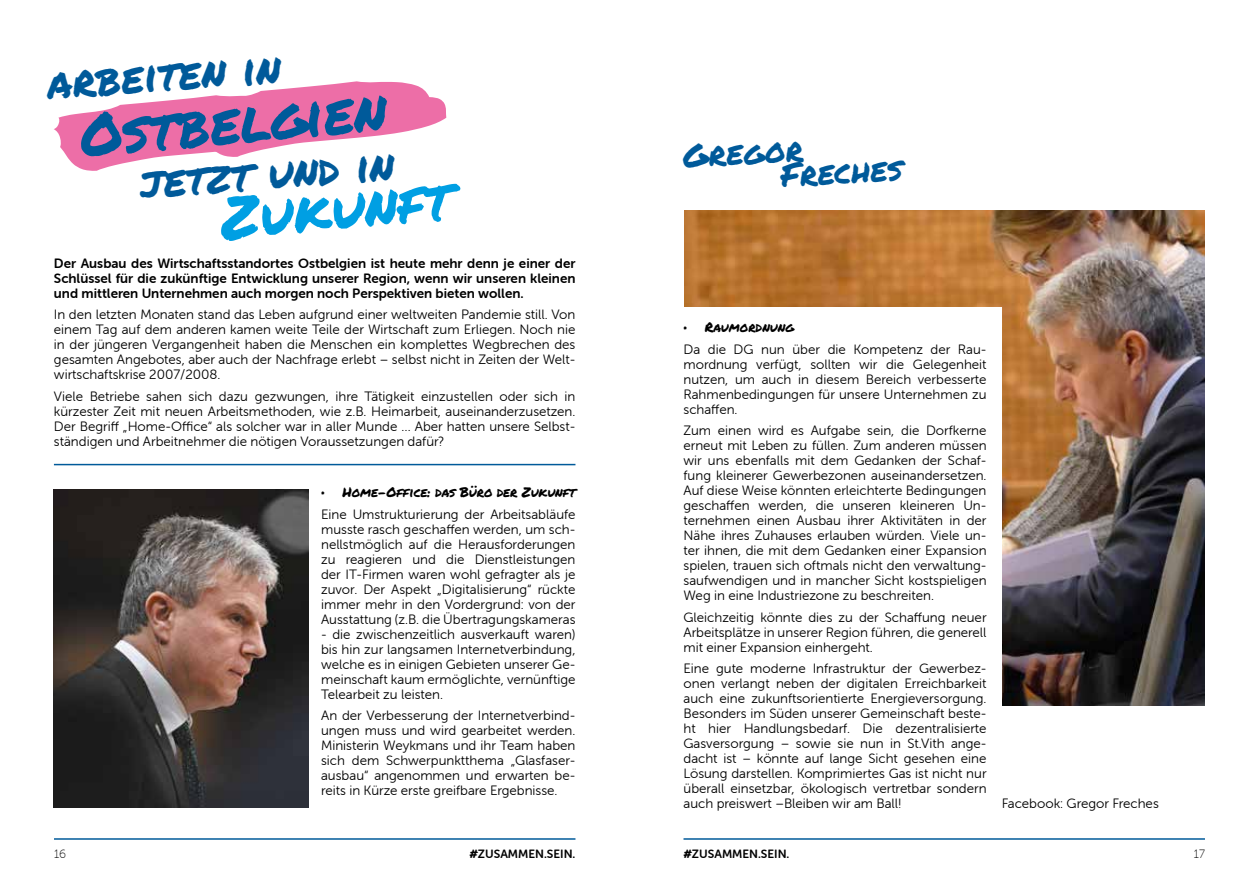
<style>
.page{position:relative;width:1259px;height:893px;background:#fff}
.page>*{position:absolute;margin:0;border:0;box-sizing:border-box;transform-origin:0 0}
.t1{font:58.2px "Permanent Marker";color:#005a9a}
.t2{font:58.2px "Permanent Marker";color:#009fe3}
.t3{font:43.65px "Permanent Marker";color:#005a9a}
.t4{font:32.85px/24px "Permanent Marker";color:#005a9a}
.t5{font:13.5px/15px "Museo Sans Rounded 300";color:#000;text-align:justify}
.t6{font:13.5px/15px "Museo Sans Rounded 700";color:#000;text-align:justify}
.t7{font:13.5px "Permanent Marker";color:#000}
.t8{font:12px "Museo Sans Rounded 700";color:#000}
.t9{font:12px "Museo Sans Rounded 100";color:#000}
.s1{font-family:"Permanent Marker"}
</style>
<div class="page">
<hr style="left:54px;top:838px;width:521px;height:2px;background:#005a9a">
<hr style="left:683px;top:838px;width:522px;height:2px;background:#005a9a">
<svg style="left:54px;top:81px;width:392px;height:90px"></svg>
<hr style="left:54px;top:464px;width:521px;height:1px;background:#005a9a">
<img style="left:54px;top:489px;width:254px;height:319px">
<img style="left:685px;top:210px;width:520px;height:496px">
<div style="left:675px;top:307px;width:326px;height:516px;background:#fff"></div>
<h2 class="t3" style="left:45px;top:51px;width:235px;rotate:-4deg">arbeiten in</h2>
<h1 class="t1" style="left:76px;top:93px;width:309px;rotate:-5deg">Ostbelgien</h1>
<h2 class="t3" style="left:138px;top:150px;width:256px;rotate:-4deg">jetzt und in</h2>
<h1 class="t2" style="left:217px;top:175px;width:233px;rotate:-5deg">Zukunft</h1>
<p class="t6" style="left:54px;top:256px;width:523px">Der Ausbau des Wirtschaftsstandortes Ostbelgien ist heute mehr denn je einer der Schlüssel für die zukünftige Entwicklung unserer Region, wenn wir unseren kleinen und mittleren Unternehmen auch morgen noch Perspektiven bieten wollen.</p>
<p class="t5" style="left:54px;top:307px;width:523px">In den letzten Monaten stand das Leben aufgrund einer weltweiten Pandemie still. Von einem Tag auf dem anderen kamen weite Teile der Wirtschaft zum Erliegen. Noch nie in der jüngeren Vergangenheit haben die Menschen ein komplettes Wegbrechen des gesamten Angebotes, aber auch der Nachfrage erlebt – selbst nicht in Zeiten der Welt&shy;wirtschaftskrise 2007/2008.</p>
<p class="t5" style="left:54px;top:389px;width:523px">Viele Betriebe sahen sich dazu gezwungen, ihre Tätigkeit einzustellen oder sich in kürzester Zeit mit neuen Arbeitsmethoden, wie z.B. Heimarbeit, auseinanderzusetzen.<br>Der Begriff „Home-Office“ als solcher war in aller Munde … Aber hatten unsere Selbst&shy;ständigen und Arbeitnehmer die nötigen Voraussetzungen dafür?</p>
<p class="t7" style="left:321px;top:482px;width:256px">• Home-Office: das Büro der Zukunft</p>
<p class="t5" style="left:321px;top:507px;width:256px">Eine Umstrukturierung der Arbeitsabläufe musste rasch geschaffen werden, um sch&shy;nellstmöglich auf die Herausforderungen zu reagieren und die Dienstleistungen der IT-Firmen waren wohl gefragter als je zuvor. Der Aspekt „Digitalisierung“ rückte immer mehr in den Vordergrund: von der Ausstattung (z.B. die Übertragungskameras</p>
<p class="t5" style="left:321px;top:627px;width:256px">- die zwischenzeitlich ausverkauft waren) bis hin zur langsamen Internetverbindung, welche es in einigen Gebieten unserer Ge&shy;meinschaft kaum ermöglichte, vernünftige Telearbeit zu leisten.</p>
<p class="t5" style="left:321px;top:708px;width:256px">An der Verbesserung der Internetverbind&shy;ungen muss und wird gearbeitet werden.<br>Ministerin Weykmans und ihr Team haben sich dem Schwerpunktthema „Glasfaser&shy;ausbau“ angenommen und erwarten be&shy;reits in Kürze erste greifbare Ergebnisse.</p>
<h3 class="t4" style="left:779px;top:138px;width:123px;text-indent:-97px;rotate:-3deg">Gregor<br>Freches</h3>
<p class="t7" style="left:683px;top:317px;width:112px">• Raumordnung</p>
<p class="t5" style="left:683px;top:342px;width:304px">Da die DG nun über die Kompetenz der Rau&shy;mordnung verfügt, sollten wir die Gelegenheit nutzen, um auch in diesem Bereich verbesserte Rahmenbedingungen für unsere Unternehmen zu schaffen.</p>
<p class="t5" style="left:683px;top:423px;width:304px">Zum einen wird es Aufgabe sein, die Dorfkerne erneut mit Leben zu füllen. Zum anderen müssen wir uns ebenfalls mit dem Gedanken der Schaf&shy;fung kleinerer Gewerbezonen auseinandersetzen.<br>Auf diese Weise könnten erleichterte Bedingungen geschaffen werden, die unseren kleineren Un&shy;ternehmen einen Ausbau ihrer Aktivitäten in der Nähe ihres Zuhauses erlauben würden. Viele un&shy;ter ihnen, die mit dem Gedanken einer Expansion spielen, trauen sich oftmals nicht den verwaltung&shy;saufwendigen und in mancher Sicht kostspieligen Weg in eine Industriezone zu beschreiten.</p>
<p class="t5" style="left:683px;top:609px;width:304px">Gleichzeitig könnte dies zu der Schaffung neuer Arbeitsplätze in unserer Region führen, die generell mit einer Expansion einhergeht.</p>
<p class="t5" style="left:683px;top:661px;width:304px">Eine gute moderne Infrastruktur der Gewerbez&shy;onen verlangt neben der digitalen Erreichbarkeit auch eine zukunftsorientierte Energieversorgung.<br>Besonders im Süden unserer Gemeinschaft beste&shy;ht hier Handlungsbedarf. Die dezentralisierte Gasversorgung – sowie sie nun in St.Vith ange&shy;dacht ist – könnte auf lange Sicht gesehen eine Lösung darstellen. Komprimiertes Gas ist nicht nur überall einsetzbar, ökologisch vertretbar sondern auch preiswert –Bleiben wir am Ball!</p>
<p class="t5" style="left:1001px;top:796px;width:159px">Facebook: Gregor Freches</p>
<p class="t9" style="left:54px;top:847px;width:14px">16</p>
<p class="t8" style="left:469px;top:847px;width:107px"><span class="s1">#</span>ZUSAMMEN.SEIN.</p>
<p class="t8" style="left:683px;top:847px;width:107px"><span class="s1">#</span>ZUSAMMEN.SEIN.</p>
<p class="t9" style="left:1194px;top:847px;width:13px">17</p>
</div>
